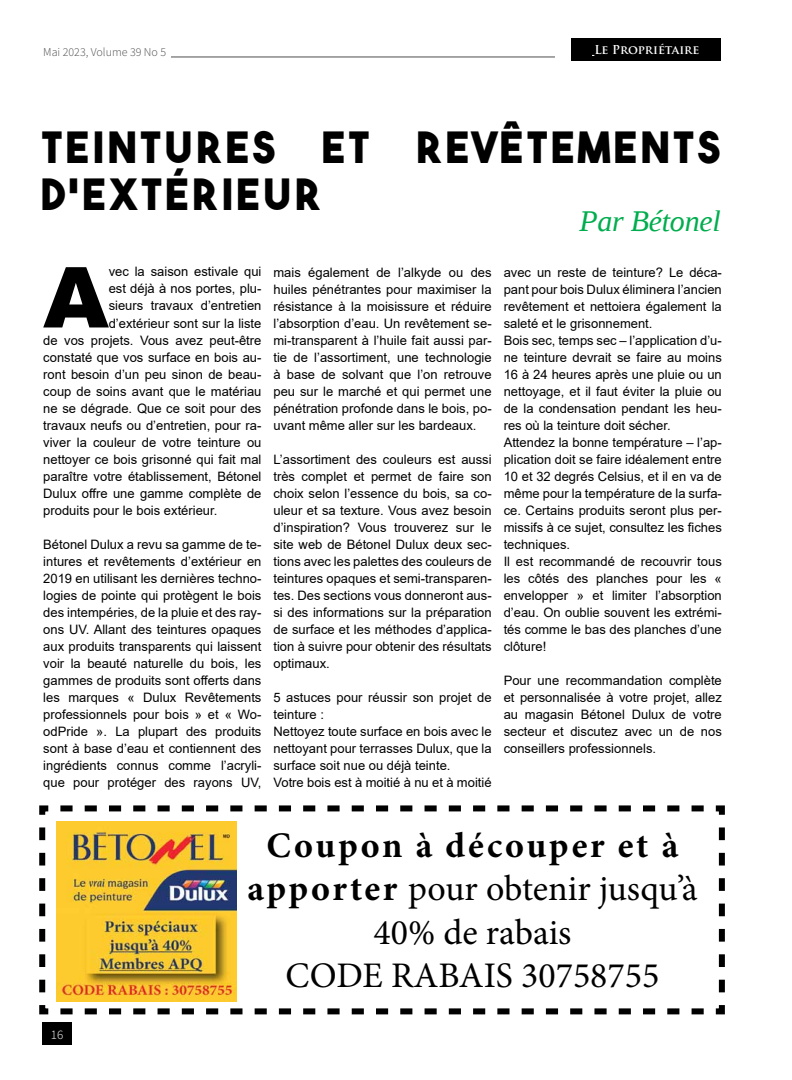
<style>
.page{position:relative;width:792px;height:1080px;background:#fff}
.page>*{position:absolute;margin:0;border:0;box-sizing:border-box;transform-origin:0 0}
.t1{font:900 84.2px "Arial";color:#000}
.t2{font:43px/47px "The Bold Font";letter-spacing:.075em;color:#000}
.t3{font:36px/43.2px "Minion Pro";color:#000;text-align:center}
.t4{font:italic 30px "Liberation Serif";letter-spacing:-.01em;color:#00ad4e}
.t5{font:13px/17px "Arial";color:#000;text-align:justify}
.t6{font:300 13px "Source Sans Pro";color:#fff}
.t7{font:300 12px "Source Sans Pro";color:#4d4d4f}
.t8{font:700 12px "Trajan Pro";color:#fff}
.s1{font-weight:700}
</style>
<div class="page">
<svg style="left:39px;top:805px;width:686px;height:210px"></svg>
<img style="left:56px;top:822px;width:180px;height:180px">
<hr style="left:171px;top:57px;width:384px;height:1px;background:#4d4d4f">
<div style="left:42px;top:1023px;width:30px;height:22px;background:#000"></div>
<div style="left:571px;top:39px;width:150px;height:22px;background:#000"></div>
<p class="t7" style="left:43px;top:44px;width:124px">Mai 2023, Volume 39 No 5</p>
<p class="t8" style="left:594px;top:42px;width:107px">Le Propriétaire</p>
<h2 class="t2" style="left:42px;top:123px;width:681px">TEINTURES ET REVÊTEMENTS<br>D’EXTÉRIEUR</h2>
<h3 class="t4" style="left:580px;top:201px;width:143px">Par Bétonel</h3>
<h1 class="t1" style="left:43px;top:236px;width:67px">A</h1>
<p class="t5" style="left:109px;top:263px;width:154px">vec la saison estivale qui</p>
<p class="t5" style="left:109px;top:280px;width:154px">est déjà à nos portes, plu-</p>
<p class="t5" style="left:109px;top:297px;width:154px">sieurs travaux d’entretien</p>
<p class="t5" style="left:109px;top:314px;width:154px">d’extérieur sont sur la liste</p>
<p class="t5" style="left:43px;top:331px;width:220px">de vos projets. Vous avez peut-être</p>
<p class="t5" style="left:43px;top:348px;width:220px">constaté que vos surface en bois au-</p>
<p class="t5" style="left:43px;top:365px;width:220px">ront besoin d’un peu sinon de beau-</p>
<p class="t5" style="left:43px;top:382px;width:220px">coup de soins avant que le matériau</p>
<p class="t5" style="left:43px;top:399px;width:220px">ne se dégrade. Que ce soit pour des</p>
<p class="t5" style="left:43px;top:416px;width:220px">travaux neufs ou d’entretien, pour ra-</p>
<p class="t5" style="left:43px;top:433px;width:220px">viver la couleur de votre teinture ou</p>
<p class="t5" style="left:43px;top:450px;width:220px">nettoyer ce bois grisonné qui fait mal</p>
<p class="t5" style="left:43px;top:467px;width:220px">paraître votre établissement, Bétonel</p>
<p class="t5" style="left:43px;top:484px;width:220px">Dulux offre une gamme complète de</p>
<p class="t5" style="left:43px;top:501px;width:176px">produits pour le bois extérieur.</p>
<p class="t5" style="left:43px;top:535px;width:220px">Bétonel Dulux a revu sa gamme de te&shy;intures et revêtements d’extérieur en 2019 en utilisant les dernières techno&shy;logies de pointe qui protègent le bois des intempéries, de la pluie et des ray&shy;ons UV. Allant des teintures opaques aux produits transparents qui laissent voir la beauté naturelle du bois, les gammes de produits sont offerts dans les marques « Dulux Revêtements professionnels pour bois » et « Wo&shy;odPride ». La plupart des produits sont à base d’eau et contiennent des ingrédients connus comme l’acryli&shy;que pour protéger des rayons UV,</p>
<p class="t5" style="left:273px;top:263px;width:220px">mais également de l’alkyde ou des huiles pénétrantes pour maximiser la résistance à la moisissure et réduire l’absorption d’eau. Un revêtement se&shy;mi-transparent à l’huile fait aussi par&shy;tie de l’assortiment, une technologie à base de solvant que l’on retrouve peu sur le marché et qui permet une pénétration profonde dans le bois, po&shy;uvant même aller sur les bardeaux.</p>
<p class="t5" style="left:273px;top:450px;width:220px">L’assortiment des couleurs est aussi très complet et permet de faire son choix selon l’essence du bois, sa co&shy;uleur et sa texture. Vous avez besoin d’inspiration? Vous trouverez sur le site web de Bétonel Dulux deux sec&shy;tions avec les palettes des couleurs de teintures opaques et semi-transparen&shy;tes. Des sections vous donneront aus&shy;si des informations sur la préparation de surface et les méthodes d’applica&shy;tion à suivre pour obtenir des résultats optimaux.</p>
<p class="t5" style="left:273px;top:689px;width:220px;text-align:left">5 astuces pour réussir son projet de teinture :<br>Nettoyez toute surface en bois avec le nettoyant pour terrasses Dulux, que la surface soit nue ou déjà teinte.<br>Votre bois est à moitié à nu et à moitié</p>
<p class="t5" style="left:504px;top:264px;width:220px;text-align:left">avec un reste de teinture? Le déca&shy;pant pour bois Dulux éliminera l’ancien revêtement et nettoiera également la saleté et le grisonnement.<br>Bois sec, temps sec – l’application d’u&shy;ne teinture devrait se faire au moins 16 à 24 heures après une pluie ou un nettoyage, et il faut éviter la pluie ou de la condensation pendant les heu&shy;res où la teinture doit sécher.<br>Attendez la bonne température – l’ap&shy;plication doit se faire idéalement entre 10 et 32 degrés Celsius, et il en va de même pour la température de la surfa&shy;ce. Certains produits seront plus per&shy;missifs à ce sujet, consultez les fiches techniques.<br>Il est recommandé de recouvrir tous les côtés des planches pour les « envelopper » et limiter l’absorption d’eau. On oublie souvent les extrémi&shy;tés comme le bas des planches d’une clôture!</p>
<p class="t5" style="left:504px;top:672px;width:220px">Pour une recommandation complète et personnalisée à votre projet, allez au magasin Bétonel Dulux de votre secteur et discutez avec un de nos conseillers professionnels.</p>
<p class="t6" style="left:51px;top:1027px;width:14px">16</p>
<h3 class="t3" style="left:247px;top:824px;width:452px"><span class="s1">Coupon à découper et à apporter</span> pour obtenir jusqu’à<br>40% de rabais<br>CODE RABAIS 30758755</h3>
</div>
